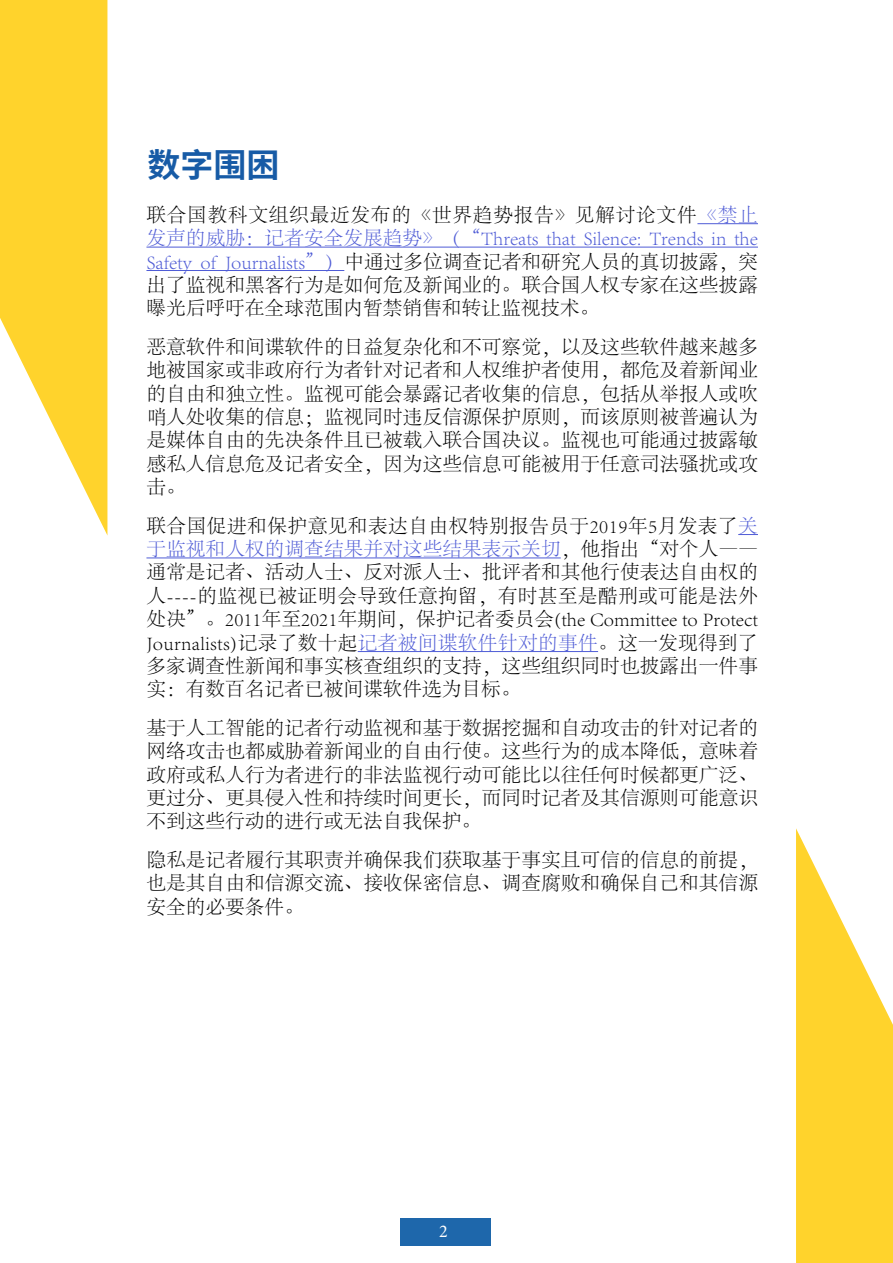
<style>
.page{position:relative;width:893px;height:1263px;background:#fff}
.page>*{position:absolute;margin:0;border:0;box-sizing:border-box;transform-origin:0 0}
.t1{font:700 33px "Source Han Sans CN";color:#175ba6}
.t2{font:300 19.5px/23.4px "Adobe Song Std";color:#000;text-align:justify}
.t3{font:18px "Minion Pro";color:#fff}
.s1{color:#4f5cd6}
</style>
<div class="page">
<svg style="left:796px;top:828px;width:97px;height:435px"></svg>
<div style="left:400px;top:1218px;width:90px;height:27px;background:#1e67ab"></div>
<hr style="left:697px;top:223px;width:61px;height:1px;background:#4f5cd6">
<hr style="left:146px;top:247px;width:612px;height:1px;background:#4f5cd6">
<hr style="left:146px;top:270px;width:198px;height:1px;background:#4f5cd6">
<svg style="left:738px;top:534px;width:20px;height:1px"></svg>
<hr style="left:146px;top:557px;width:415px;height:1px;background:#4f5cd6">
<hr style="left:358px;top:651px;width:240px;height:1px;background:#4f5cd6">
<svg style="left:0;top:0;width:107px;height:535px;fill:#ffd32c"></svg>
<p class="t1" style="left:147px;top:146px;width:134px">数字围困</p>
<p class="t2" style="left:146px;top:204px;width:613px">联合国教科文组织最近发布的《世界趋势报告》见解讨论文件<span class="s1">《禁止发声的威胁：记者安全发展趋势》（“Threats that Silence: Trends in the Safety of Journalists”）</span>中通过多位调查记者和研究人员的真切披露，突出了监视和黑客行为是如何危及新闻业的。联合国人权专家在这些披露曝光后呼吁在全球范围内暂禁销售和转让监视技术。</p>
<p class="t2" style="left:146px;top:336px;width:613px">恶意软件和间谍软件的日益复杂化和不可察觉，以及这些软件越来越多地被国家或非政府行为者针对记者和人权维护者使用，都危及着新闻业的自由和独立性。监视可能会暴露记者收集的信息，包括从举报人或吹哨人处收集的信息；监视同时违反信源保护原则，而该原则被普遍认为是媒体自由的先决条件且已被载入联合国决议。监视也可能通过披露敏感私人信息危及记者安全，因为这些信息可能被用于任意司法骚扰或攻击。</p>
<p class="t2" style="left:146px;top:514px;width:613px">联合国促进和保护意见和表达自由权特别报告员于2019年5月发表了<span class="s1">关于监视和人权的调查结果并对这些结果表示关切</span>，他指出“对个人——通常是记者、活动人士、反对派人士、批评者和其他行使表达自由权的人----的监视已被证明会导致任意拘留，有时甚至是酷刑或可能是法外处决”。2011年至2021年期间，保护记者委员会(the Committee to Protect Journalists)记录了数十起<span class="s1">记者被间谍软件针对的事件</span>。这一发现得到了多家调查性新闻和事实核查组织的支持，这些组织同时也披露出一件事实：有数百名记者已被间谍软件选为目标。</p>
<p class="t2" style="left:146px;top:717px;width:613px">基于人工智能的记者行动监视和基于数据挖掘和自动攻击的针对记者的网络攻击也都威胁着新闻业的自由行使。这些行为的成本降低，意味着政府或私人行为者进行的非法监视行动可能比以往任何时候都更广泛、更过分、更具侵入性和持续时间更长，而同时记者及其信源则可能意识不到这些行动的进行或无法自我保护。</p>
<p class="t2" style="left:146px;top:849px;width:613px">隐私是记者履行其职责并确保我们获取基于事实且可信的信息的前提，也是其自由和信源交流、接收保密信息、调查腐败和确保自己和其信源安全的必要条件。</p>
<p class="t3" style="left:439px;top:1219px;width:10px">2</p>
</div>
